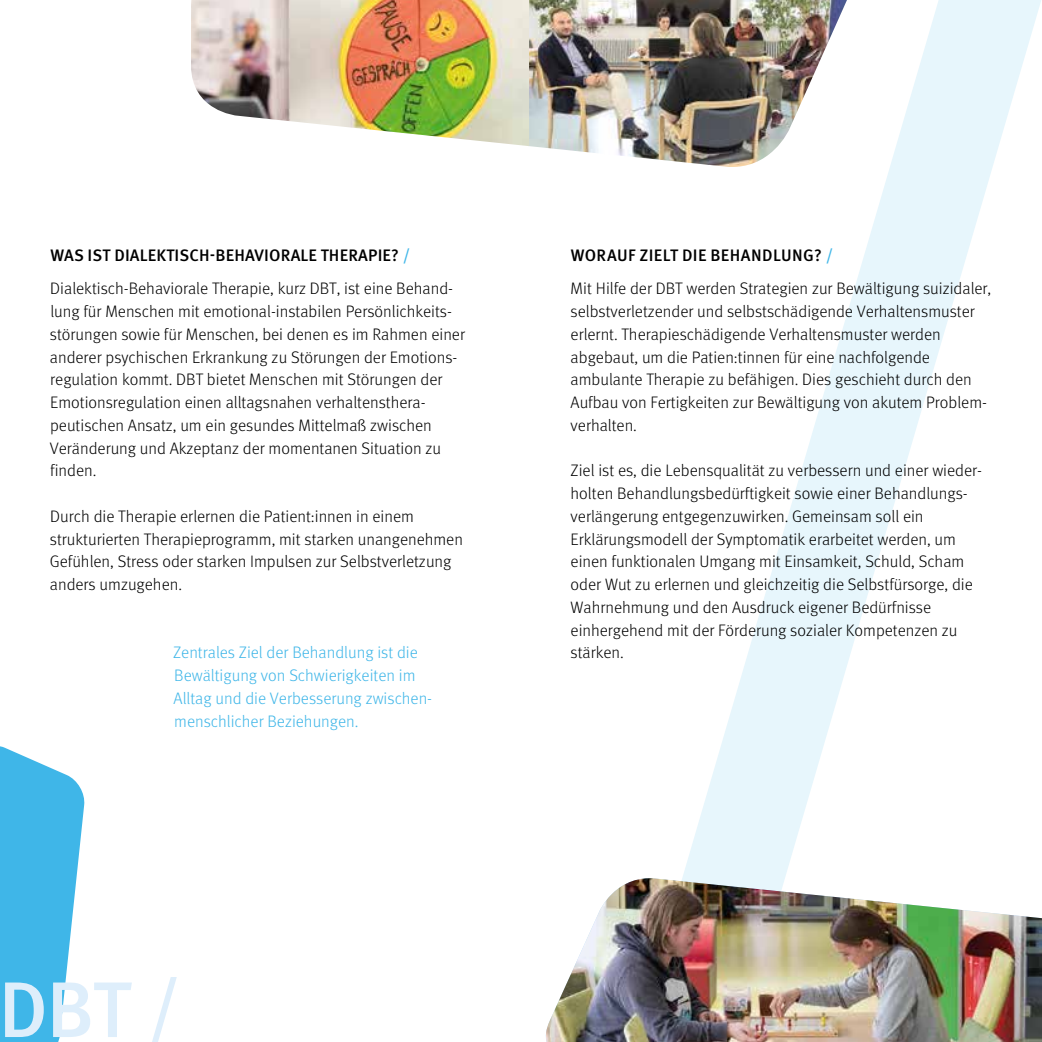
<style>
.page{position:relative;width:1042px;height:1042px;background:#fff}
.page>*{position:absolute;margin:0;border:0;box-sizing:border-box;transform-origin:0 0}
.t1{font:500 78.75px "Meta Pro";color:#deeefb}
.t2{font:300 16.62px/22.8px "Meta Pro";color:#000}
.t3{font:300 16.62px/22.8px "Meta Pro";color:#3fb6e8}
.s1{font-weight:500}
.s2{font-weight:500;color:#3fb6e8}
</style>
<div class="page">
<svg style="left:684px;top:0;width:357px;height:874px"></svg>
<img style="left:529px;top:0;width:318px;height:169px">
<img style="left:191px;top:0;width:338px;height:146px">
<svg style="left:545px;top:874px;width:241px;height:162px"></svg>
<img style="left:546px;top:878px;width:496px;height:164px">
<svg style="left:0;top:746px;width:85px;height:296px"></svg>
<p class="t2" style="left:50px;top:237px;width:404px;line-height:33.6px"><span class="s1">WAS IST DIALEKTISCH-BEHAVIORALE THERAPIE?</span> <span class="s2">/<br></span>Dialektisch-Behaviorale Therapie, kurz DBT, ist eine Behand-</p>
<p class="t2" style="left:50px;top:299px;width:417px">lung für Menschen mit emotional-instabilen Persönlichkeits&shy;störungen sowie für Menschen, bei denen es im Rahmen einer anderer psychischen Erkrankung zu Störungen der Emotions&shy;regulation kommt. DBT bietet Menschen mit Störungen der Emotionsregulation einen alltagsnahen verhaltensthera&shy;peutischen Ansatz, um ein gesundes Mittelmaß zwischen Veränderung und Akzeptanz der momentanen Situation zu finden.</p>
<p class="t2" style="left:50px;top:504px;width:415px">Durch die Therapie erlernen die Patient:innen in einem strukturierten Therapieprogramm, mit starken unangenehmen Gefühlen, Stress oder starken Impulsen zur Selbstverletzung anders umzugehen.</p>
<p class="t3" style="left:173px;top:640px;width:260px">Zentrales Ziel der Behandlung ist die Bewältigung von Schwierigkeiten im Alltag und die Verbesserung zwischen&shy;menschlicher Beziehungen.</p>
<h1 class="t1" style="left:-2px;top:948px;width:184px">DBT /</h1>
<p class="t2" style="left:570px;top:237px;width:422px;line-height:33.6px"><span class="s1">WORAUF ZIELT DIE BEHANDLUNG?</span> <span class="s2">/<br></span>Mit Hilfe der DBT werden Strategien zur Bewältigung suizidaler,</p>
<p class="t2" style="left:570px;top:299px;width:418px">selbstverletzender und selbstschädigende Verhaltensmuster erlernt. Therapieschädigende Verhaltensmuster werden abgebaut, um die Patien:tinnen für eine nachfolgende ambulante Therapie zu befähigen. Dies geschieht durch den Aufbau von Fertigkeiten zur Bewältigung von akutem Problem&shy;verhalten.</p>
<p class="t2" style="left:570px;top:458px;width:413px">Ziel ist es, die Lebensqualität zu verbessern und einer wieder&shy;holten Behandlungsbedürftigkeit sowie einer Behandlungs&shy;verlängerung entgegenzuwirken. Gemeinsam soll ein Erklärungsmodell der Symptomatik erarbeitet werden, um einen funktionalen Umgang mit Einsamkeit, Schuld, Scham oder Wut zu erlernen und gleichzeitig die Selbstfürsorge, die Wahrnehmung und den Ausdruck eigener Bedürfnisse einhergehend mit der Förderung sozialer Kompetenzen zu stärken.</p>
</div>
